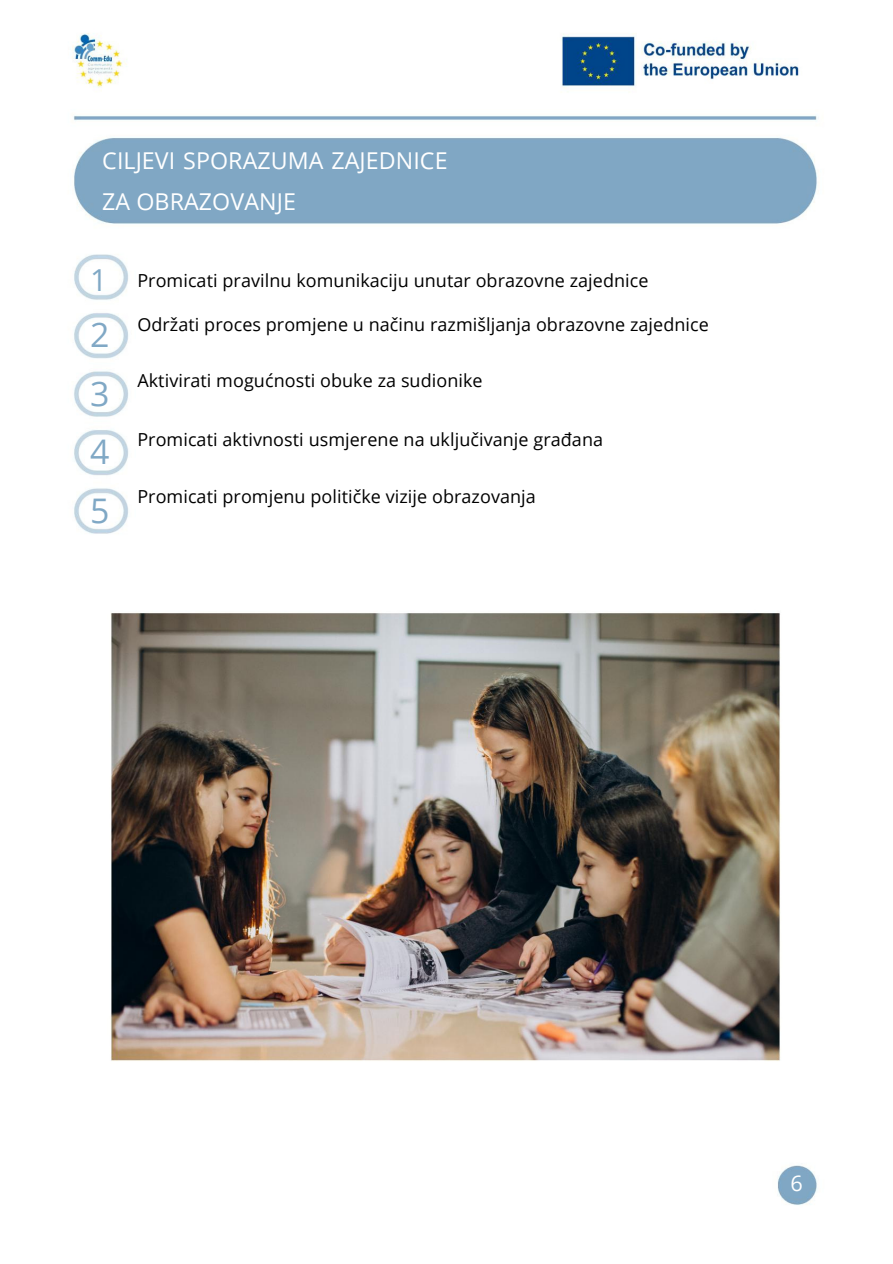
<style>
.page{position:relative;width:893px;height:1264px;background:#fff}
.page>*{position:absolute;margin:0;border:0;box-sizing:border-box;transform-origin:0 0}
.t1{font:33.9px/58.5px "Open Sans";color:#80a8c5;text-align:justify}
.t2{font:30.3px "Open Sans";color:#80a8c5}
.t3{font:23.25px/40.5px "Open Sans";letter-spacing:.005em;color:#fff}
.t4{font:21.6px "Open Sans";color:#fff}
.t5{font:18px "Open Sans";letter-spacing:.005em;color:#000}
</style>
<div class="page">
<img style="left:72px;top:33px;width:746px;height:1172px">
<p class="t3" style="left:102px;top:140px;width:347px">CILJEVI SPORAZUMA ZAJEDNICE<br>ZA OBRAZOVANJE</p>
<p class="t2" style="left:90px;top:259px;width:19px">1</p>
<p class="t1" style="left:90px;top:305px;width:21px">2<br>3<br>4<br>5</p>
<p class="t5" style="left:137px;top:268px;width:512px">Promicati pravilnu komunikaciju unutar obrazovne zajednice</p>
<p class="t5" style="left:137px;top:312px;width:573px">Održati proces promjene u načinu razmišljanja obrazovne zajednice</p>
<p class="t5" style="left:137px;top:368px;width:347px">Aktivirati mogućnosti obuke za sudionike</p>
<p class="t5" style="left:137px;top:426px;width:467px">Promicati aktivnosti usmjerene na uključivanje građana</p>
<p class="t5" style="left:137px;top:484px;width:400px">Promicati promjenu političke vizije obrazovanja</p>
<p class="t4" style="left:790px;top:1167px;width:14px">6</p>
</div>
